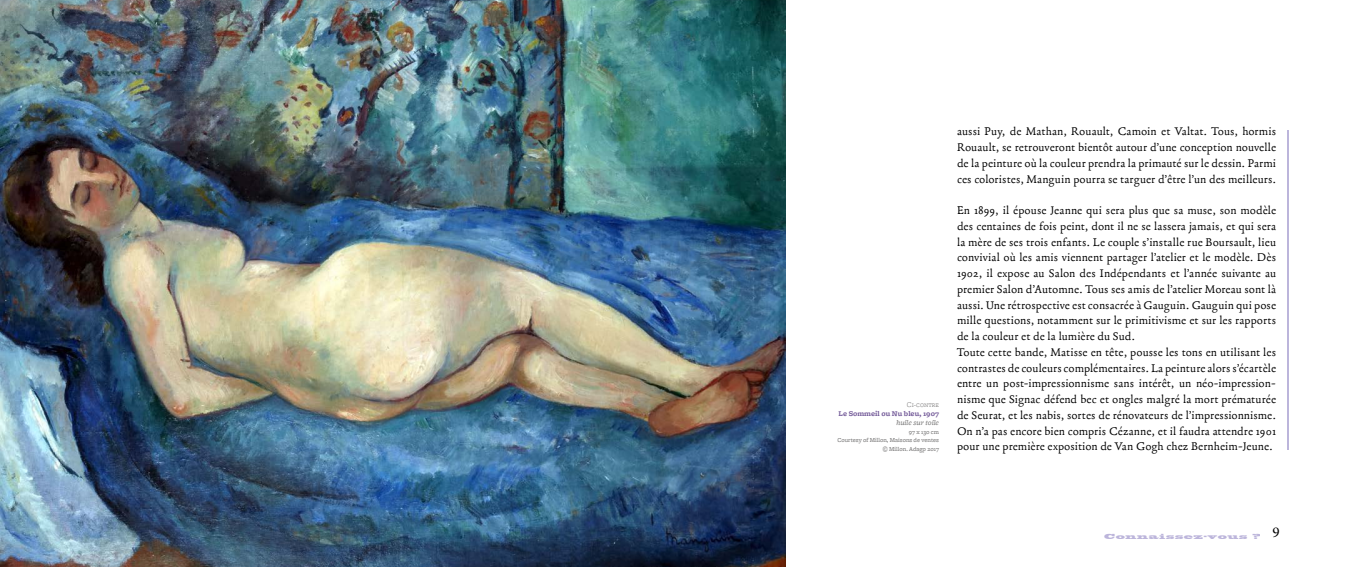
<style>
.page{position:relative;width:1347px;height:567px;background:#fff}
.page>*{position:absolute;margin:0;border:0;box-sizing:border-box;transform-origin:0 0}
.t1{font:13.12px/15.8px "Fabiol";letter-spacing:.005em;color:#000;text-align:justify}
.t2{font:700 7.5px "Freight Micro";color:#745b99}
.t3{font:italic 7.5px "Freight Micro";color:#706f6f}
.t4{font:7.5px "Freight Micro Light SC";color:#706f6f}
.t5{font:6.88px "Blackoak Std";letter-spacing:.1em;color:#bcb5db}
.t6{font:6.25px/8.8px "Freight Micro";color:#706f6f;text-align:right}
</style>
<div class="page">
<img style="left:0;top:0;width:785px;height:567px">
<hr style="left:1287px;top:130px;width:1px;height:320px;background:#bcb5db">
<p class="t4" style="left:906px;top:401px;width:34px">Ci-contre</p>
<p class="t2" style="left:838px;top:410px;width:102px">Le Sommeil ou Nu bleu, 1907</p>
<p class="t3" style="left:896px;top:418px;width:44px">huile sur toile</p>
<p class="t6" style="left:837px;top:427px;width:103px">97 x 130 cm<br>Courtesy of Millon, Maisons de ventes © Millon. Adagp 2017</p>
<p class="t1" style="left:957px;top:124px;width:320px">aussi Puy, de Mathan, Rouault, Camoin et Valtat. Tous, hormis Rouault, se retrouveront bientôt autour d’une conception nouvelle de la peinture où la couleur prendra la primauté sur le dessin. Parmi ces coloristes, Manguin pourra se targuer d’être l’un des meilleurs.</p>
<p class="t1" style="left:957px;top:203px;width:320px;text-align:left">En 1899, il épouse Jeanne qui sera plus que sa muse, son modèle des centaines de fois peint, dont il ne se lassera jamais, et qui sera la mère de ses trois enfants. Le couple s’installe rue Boursault, lieu convivial où les amis viennent partager l’atelier et le modèle. Dès 1902, il expose au Salon des Indépendants et l’année suivante au premier Salon d’Automne. Tous ses amis de l’atelier Moreau sont là aussi. Une rétrospective est consacrée à Gauguin. Gauguin qui pose mille questions, notamment sur le primitivisme et sur les rapports de la couleur et de la lumière du Sud.<br>Toute cette bande, Matisse en tête, pousse les tons en utilisant les contrastes de couleurs complémentaires. La peinture alors s’écartèle entre un post-impressionnisme sans intérêt, un néo-impression&shy;nisme que Signac défend bec et ongles malgré la mort prématurée de Seurat, et les nabis, sortes de rénovateurs de l’impressionnisme.<br>On n’a pas encore bien compris Cézanne, et il faudra attendre 1901 pour une première exposition de Van Gogh chez Bernheim-Jeune.</p>
<p class="t5" style="left:1104px;top:532px;width:177px">Connaissez-vous ? <sup>9</sup></p>
</div>
